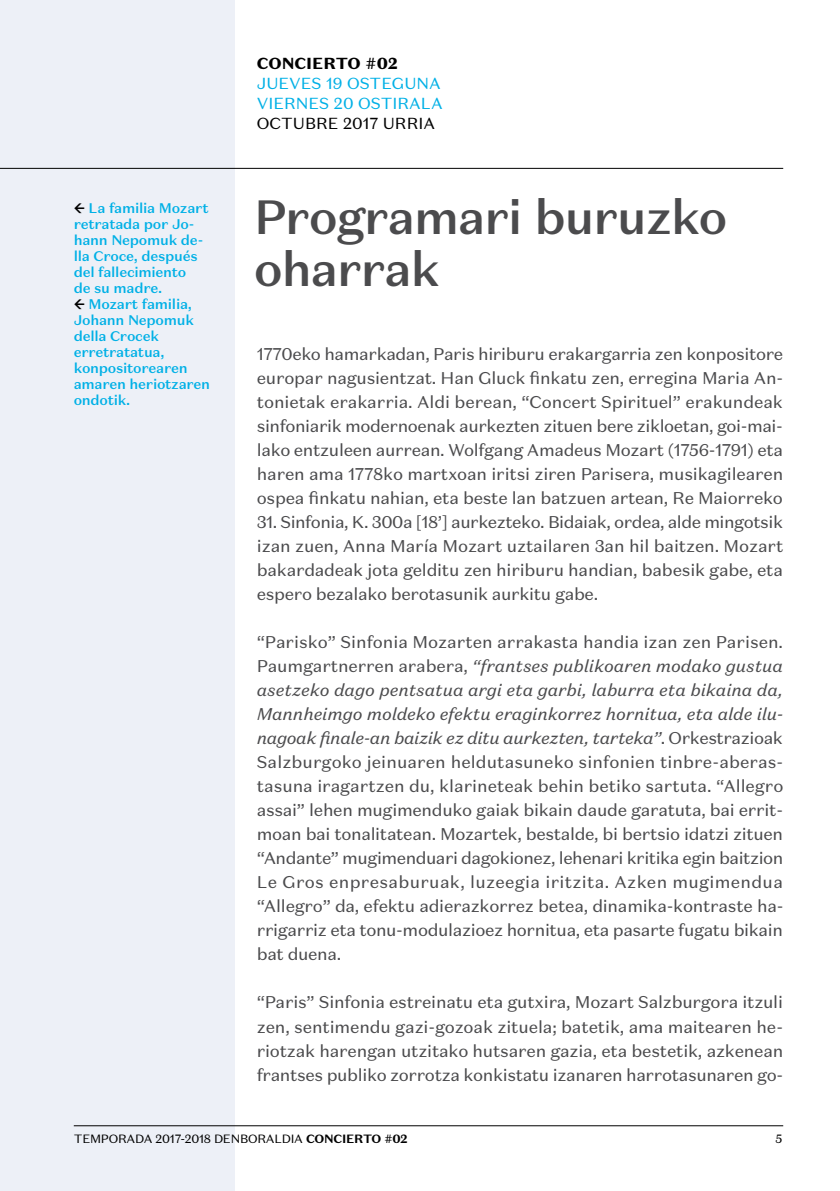
<style>
.page{position:relative;width:840px;height:1191px;background:#fff}
.page>*{position:absolute;margin:0;border:0;box-sizing:border-box;transform-origin:0 0}
.t1{font:500 48px/52px "Domaine Sans Text";letter-spacing:-.03em;color:#4b4b4d}
.t2{font:17px/24px "Domaine Sans Text";letter-spacing:-.02em;color:#4b4b4d;text-align:justify}
.t3{font:16px "Domaine Sans Text";color:#00b0e6}
.t4{font:16px "Domaine Sans Text";color:#000}
.t5{font:900 16px "Domaine Sans Text";color:#000}
.t6{font:500 14px/16px "Domaine Sans Text";letter-spacing:-.02em;color:#00b0e6}
.t7{font:12px "Domaine Sans Text";letter-spacing:-.02em;color:#000}
.s1{font-style:italic}
.s2{font-weight:700}
</style>
<div class="page">
<div style="left:0;top:0;width:234px;height:1191px;background:#edf0f7"></div>
<hr style="left:74px;top:1125px;width:708px;height:1px;background:#000">
<hr style="left:0;top:168px;width:782px;height:1px;background:#000">
<hr style="left:0;top:0;width:1px;height:1191px;background:#edf0f7">
<p class="t6" style="left:74px;top:200px;width:136px;text-indent:15px">La familia Mozart retratada por Jo&shy;hann Nepomuk de&shy;lla Croce, después del fallecimiento<br>de su madre.</p>
<p class="t6" style="left:74px;top:296px;width:138px;text-indent:15px">Mozart familia,<br>Johann Nepomuk della Crocek erretratatua, konpositorearen amaren heriotzaren ondotik.</p>
<p class="t5" style="left:257px;top:53px;width:143px">CONCIERTO #02</p>
<p class="t3" style="left:257px;top:73px;width:115px">JU EVES 19 Oste</p>
<p class="t3" style="left:391px;top:73px;width:48px">guna</p>
<p class="t3" style="left:257px;top:93px;width:114px">VI ERN ES 20 ost</p>
<p class="t3" style="left:392px;top:93px;width:49px">irala</p>
<p class="t4" style="left:257px;top:113px;width:13px">oct</p>
<p class="t4" style="left:293px;top:113px;width:141px">ubre 2017 urria</p>
<h1 class="t1" style="left:253px;top:191px;width:475px">Programari buruzko oharrak</h1>
<p class="t2" style="left:257px;top:342px;width:528px">1770eko hamarkadan, Paris hiriburu erakargarria zen konpositore europar nagusientzat. Han Gluck finkatu zen, erregina Maria An&shy;tonietak erakarria. Aldi berean, “Concert Spirituel” erakundeak sinfoniarik modernoenak aurkezten zituen bere zikloetan, goi-mai&shy;lako entzuleen aurrean. Wolfgang Amadeus Mozart (1756-1791) eta haren ama 1778ko martxoan iritsi ziren Parisera, musikagilearen ospea finkatu nahian, eta beste lan batzuen artean, Re Maiorreko</p>
<p class="t2" style="left:257px;top:510px;width:528px">31. Sinfonia, K. 300a [18’] aurkezteko. Bidaiak, ordea, alde mingotsik izan zuen, Anna María Mozart uztailaren 3an hil baitzen. Mozart bakardadeak jota gelditu zen hiriburu handian, babesik gabe, eta espero bezalako berotasunik aurkitu gabe.</p>
<p class="t2" style="left:257px;top:630px;width:528px">“Parisko” Sinfonia Mozarten arrakasta handia izan zen Parisen.<br>Paumgartnerren arabera, <span class="s1">“frantses publikoaren modako gustua asetzeko dago pentsatua argi eta garbi, laburra eta bikaina da, Mannheimgo moldeko efektu eraginkorrez hornitua, eta alde ilu&shy;nagoak finale-an baizik ez ditu aurkezten, tarteka”</span>. Orkestrazioak Salzburgoko jeinuaren heldutasuneko sinfonien tinbre-aberas&shy;tasuna iragartzen du, klarineteak behin betiko sartuta. “Allegro assai” lehen mugimenduko gaiak bikain daude garatuta, bai errit&shy;moan bai tonalitatean. Mozartek, bestalde, bi bertsio idatzi zituen “Andante” mugimenduari dagokionez, lehenari kritika egin baitzion Le Gros enpresaburuak, luzeegia iritzita. Azken mugimendua “Allegro” da, efektu adierazkorrez betea, dinamika-kontraste ha&shy;rrigarriz eta tonu-modulazioez hornitua, eta pasarte fugatu bikain bat duena.</p>
<p class="t2" style="left:257px;top:990px;width:527px">“Paris” Sinfonia estreinatu eta gutxira, Mozart Salzburgora itzuli zen, sentimendu gazi-gozoak zituela; batetik, ama maitearen he&shy;riotzak harengan utzitako hutsaren gazia, eta bestetik, azkenean frantses publiko zorrotza konkistatu izanaren harrotasunaren go-</p>
<p class="t7" style="left:74px;top:1131px;width:335px">TEMPORADA 2017-2018 DENBORALDIA <span class="s2">CONCIERTO #02</span></p>
<p class="t7" style="left:775px;top:1131px;width:8px">5</p>
</div>
